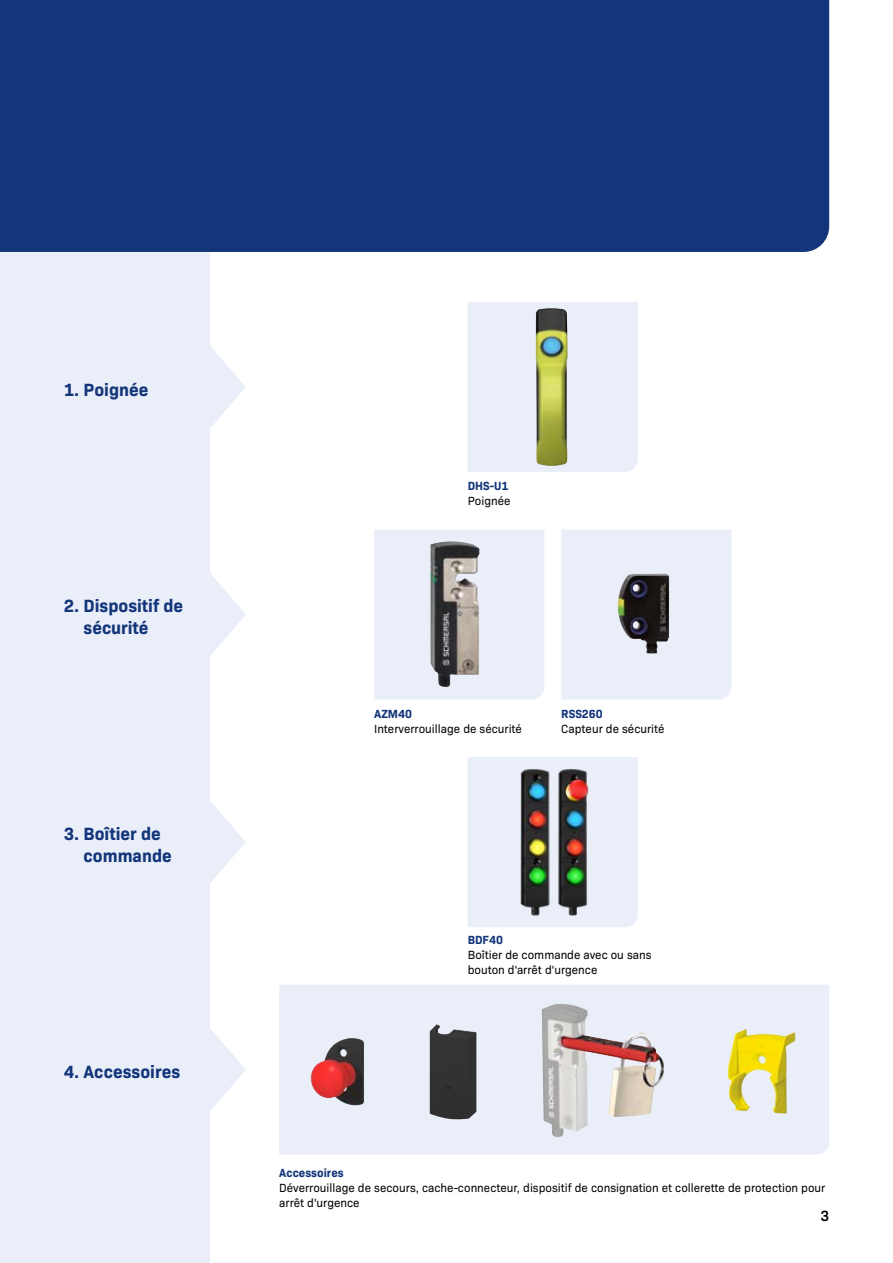
<style>
.page{position:relative;width:893px;height:1263px;background:#fff}
.page>*{position:absolute;margin:0;border:0;box-sizing:border-box;transform-origin:0 0}
.t1{font:700 18px/21.6px "Bio Sans";color:#13357a}
.t2{font:600 15px "Bio Sans";color:#000}
.t3{font:12px/15.1px "Bio Sans";color:#000}
.t4{font:700 12px "Bio Sans";color:#13357a}
</style>
<div class="page">
<div style="left:279px;top:985px;width:550px;height:170px;background:#e9eef9"></div>
<img style="left:542px;top:1004px;width:122px;height:133px">
<div style="left:0;top:0;width:209px;height:1263px;background:#e9eef9"></div>
<div style="left:0;top:0;width:829px;height:252px;background:#13357a"></div>
<svg style="left:209px;top:775px;width:37px;height:134px"></svg>
<svg style="left:209px;top:1003px;width:37px;height:133px"></svg>
<svg style="left:209px;top:548px;width:37px;height:133px"></svg>
<div style="left:374px;top:529px;width:170px;height:171px;background:#e9eef9"></div>
<img style="left:430px;top:542px;width:49px;height:145px">
<svg style="left:209px;top:320px;width:37px;height:134px"></svg>
<div style="left:468px;top:302px;width:170px;height:170px;background:#e9eef9"></div>
<img style="left:536px;top:308px;width:32px;height:158px">
<div style="left:468px;top:757px;width:170px;height:170px;background:#e9eef9"></div>
<img style="left:519px;top:768px;width:71px;height:149px">
<img style="left:430px;top:1024px;width:47px;height:96px">
<img style="left:727px;top:1029px;width:68px;height:85px">
<img style="left:311px;top:1038px;width:53px;height:67px">
<div style="left:561px;top:529px;width:170px;height:171px;background:#e9eef9"></div>
<img style="left:617px;top:573px;width:52px;height:80px">
<h1 class="t1" style="left:64px;top:377px;width:86px">1. Poignée</h1>
<h1 class="t1" style="left:83px;top:594px;width:101px;text-indent:-20px">2. Dispositif de sécurité</h1>
<h1 class="t1" style="left:83px;top:821px;width:90px;text-indent:-20px">3. Boîtier de commande</h1>
<h1 class="t1" style="left:64px;top:1060px;width:118px">4. Accessoires</h1>
<p class="t4" style="left:468px;top:477px;width:42px">DHS-U1</p>
<p class="t3" style="left:468px;top:492px;width:44px">Poignée</p>
<p class="t4" style="left:374px;top:704px;width:39px">AZM40</p>
<p class="t3" style="left:374px;top:720px;width:149px">Interverrouillage de sécurité</p>
<p class="t4" style="left:561px;top:704px;width:43px">RSS260</p>
<p class="t3" style="left:561px;top:720px;width:105px">Capteur de sécurité</p>
<p class="t4" style="left:468px;top:930px;width:37px">BDF40</p>
<p class="t3" style="left:468px;top:946px;width:185px">Boîtier de commande avec ou sans bouton d'arrêt d'urgence</p>
<p class="t4" style="left:279px;top:1163px;width:66px">Accessoires</p>
<p class="t3" style="left:279px;top:1179px;width:548px">Déverrouillage de secours, cache-connecteur, dispositif de consignation et collerette de protection pour arrêt d'urgence</p>
<p class="t2" style="left:820px;top:1204px;width:10px">3</p>
</div>
